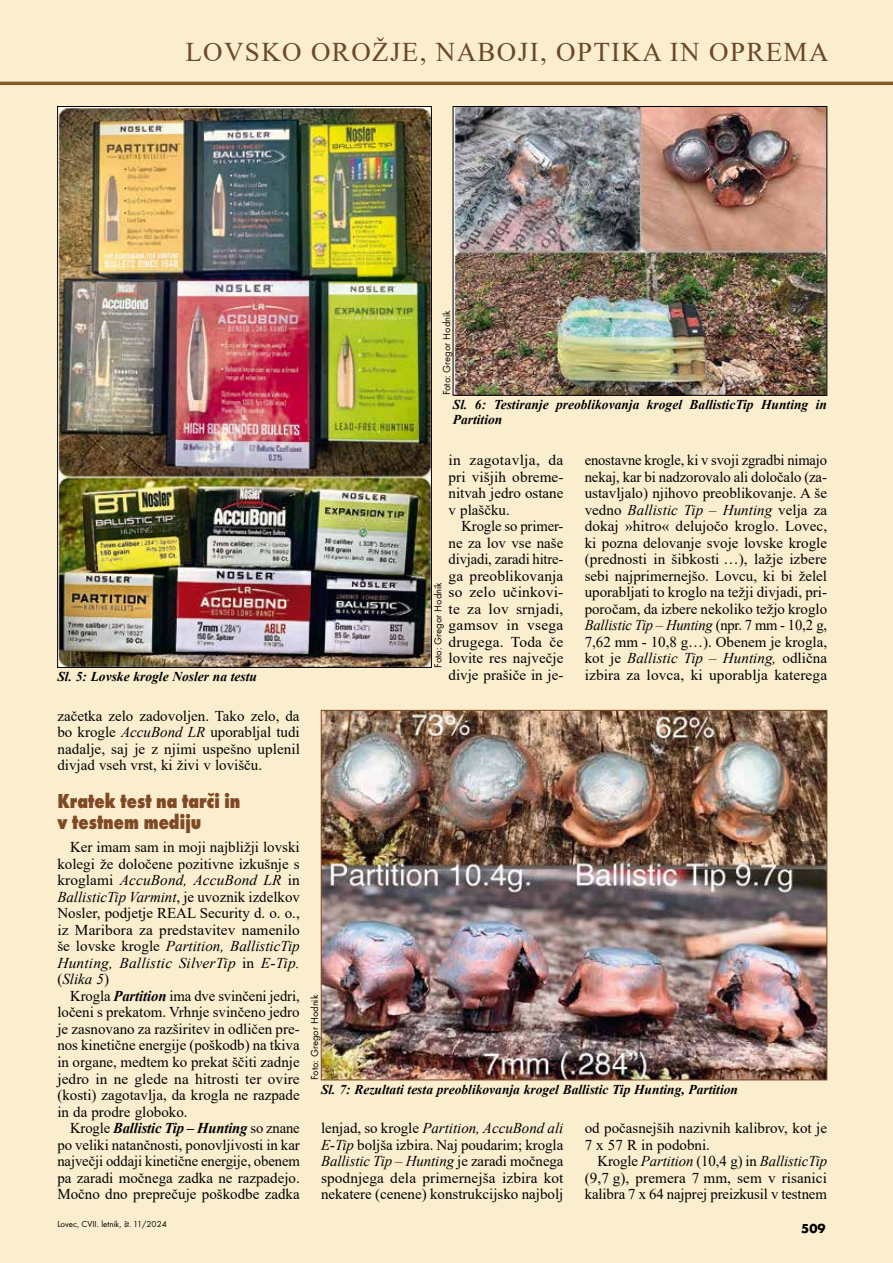
<style>
.page{position:relative;width:893px;height:1263px;background:#faeece}
.page>*{position:absolute;margin:0;border:0;box-sizing:border-box;transform-origin:0 0}
.t1{font:27px "Times New Roman";letter-spacing:.05em;color:#6b4828}
.t2{font:700 21px/21px "Futura TEE Extr";color:#804926;scale:.8 1}
.t3{font:15px/16.5px "Times New Roman";color:#000;text-align:justify}
.t4{font:italic 700 13.5px/15px "Times New Roman";color:#000}
.t5{font:700 13.5px "Futura TEE";color:#000}
.t6{font:10.5px "Futura TEE";color:#000}
.t7{font:9px "Futura TEE";color:#000}
.s1{font-style:italic}
.s2{font-weight:700;font-style:italic}
</style>
<div class="page">
<hr style="left:0;top:82px;width:893px;height:3px;background:#805926">
<img style="left:59px;top:108px;width:371px;height:558px">
<img style="left:455px;top:108px;width:370px;height:285px">
<div style="left:453px;top:106px;width:374px;height:289px;border:1px solid #000"></div>
<img style="left:323px;top:712px;width:502px;height:366px">
<h1 class="t1" style="left:185px;top:33px;width:645px">LOVSKO OROŽJE, NABOJI, OPTIKA IN OPREMA</h1>
<p class="t6" style="left:440px;top:395px;width:87px;rotate:-90deg">Foto: Gregor Hodnik</p>
<p class="t4" style="left:453px;top:396px;width:376px">Sl. 6: Testiranje preoblikovanja krogel BallisticTip Hunting in<br>Partition</p>
<p class="t4" style="left:57px;top:669px;width:201px">Sl. 5: Lovske krogle Nosler na testu</p>
<p class="t3" style="left:57px;top:707px;width:244px">začetka zelo zadovoljen. Tako zelo, da bo krogle <span class="s1">AccuBond LR</span> uporabljal tudi nadalje, saj je z njimi uspešno uplenil divjad vseh vrst, ki živi v lovišču.</p>
<h2 class="t2" style="left:57px;top:790px;width:230px">Kratek test na tarči in v testnem mediju</h2>
<p class="t3" style="left:57px;top:838px;width:244px;text-indent:13px">Ker imam sam in moji najbližji lovski kolegi že določene pozitivne izkušnje s kroglami <span class="s1">AccuBond, AccuBond LR</span> in <span class="s1">BallisticTip Varmint</span>, je uvoznik izdelkov Nosler, podjetje REAL Security d. o. o., iz Maribora za predstavitev namenilo še lovske krogle <span class="s1">Partition, BallisticTip Hunting, Ballistic SilverTip</span> in <span class="s1">E-Tip. </span>(<span class="s1">Slika 5</span>)</p>
<p class="t3" style="left:57px;top:987px;width:244px;text-indent:13px">Krogla <span class="s2">Partition</span> ima dve svinčeni jedri, ločeni s prekatom. Vrhnje svinčeno jedro je zasnovano za razširitev in odličen pre&shy;nos kinetične energije (poškodb) na tkiva in organe, medtem ko prekat ščiti zadnje jedro in ne glede na hitrosti ter ovire (kosti) zagotavlja, da krogla ne razpade in da prodre globoko.</p>
<p class="t3" style="left:57px;top:1119px;width:244px;text-indent:13px">Krogle <span class="s2">Ballistic Tip – Hunting</span> so znane po veliki natančnosti, ponovljivosti in kar največji oddaji kinetične energije, obenem pa zaradi močnega zadka ne razpadejo.<br>Močno dno preprečuje poškodbe zadka</p>
<p class="t7" style="left:57px;top:1219px;width:111px">Lovec, CVII. letnik, št. 11/2024</p>
<p class="t3" style="left:449px;top:452px;width:116px">in zagotavlja, da pri višjih obreme&shy;nitvah jedro ostane v plaščku.</p>
<p class="t3" style="left:449px;top:518px;width:116px;text-indent:13px">Krogle so primer&shy;ne za lov vse naše divjadi, zaradi hitre&shy;ga preoblikovanja so zelo učinkovi&shy;te za lov srnjadi, gamsov in vsega drugega. Toda če lovite res največje divje prašiče in je-</p>
<p class="t6" style="left:432px;top:668px;width:87px;rotate:-90deg">Foto: Gregor Hodnik</p>
<p class="t3" style="left:585px;top:452px;width:244px">enostavne krogle, ki v svoji zgradbi nimajo nekaj, kar bi nadzorovalo ali določalo (za&shy;ustavljalo) njihovo preoblikovanje. A še vedno <span class="s1">Ballistic Tip – Hunting</span> velja za dokaj »hitro« delujočo kroglo. Lovec, ki pozna delovanje svoje lovske krogle (prednosti in šibkosti …), lažje izbere sebi najprimernejšo. Lovcu, ki bi želel uporabljati to kroglo na težji divjadi, pri&shy;poročam, da izbere nekoliko težjo kroglo <span class="s1">Ballistic Tip – Hunting</span> (npr. 7 mm - 10,2 g, 7,62 mm - 10,8 g…). Obenem je krogla, kot je <span class="s1">Ballistic Tip – Hunting,</span> odlična izbira za lovca, ki uporablja katerega</p>
<p class="t6" style="left:309px;top:1080px;width:87px;rotate:-90deg">Foto: Gregor Hodnik</p>
<p class="t4" style="left:321px;top:1081px;width:418px">Sl. 7: Rezultati testa preoblikovanja krogel Ballistic Tip Hunting, Partition</p>
<p class="t3" style="left:321px;top:1119px;width:244px">lenjad, so krogle <span class="s1">Partition, AccuBond ali E-Tip</span> boljša izbira. Naj poudarim; krogla <span class="s1">Ballistic Tip – Hunting</span> je zaradi močnega spodnjega dela primernejša izbira kot nekatere (cenene) konstrukcijsko najbolj</p>
<p class="t3" style="left:585px;top:1119px;width:244px">od počasnejših nazivnih kalibrov, kot je<br>7 x 57 R in podobni.</p>
<p class="t3" style="left:585px;top:1152px;width:244px;text-indent:13px">Krogle <span class="s1">Partition</span> (10,4 g) in <span class="s1">BallisticTip </span>(9,7 g), premera 7 mm, sem v risanici kalibra 7 x 64 najprej preizkusil v testnem</p>
<p class="t5" style="left:801px;top:1220px;width:26px">509</p>
</div>
